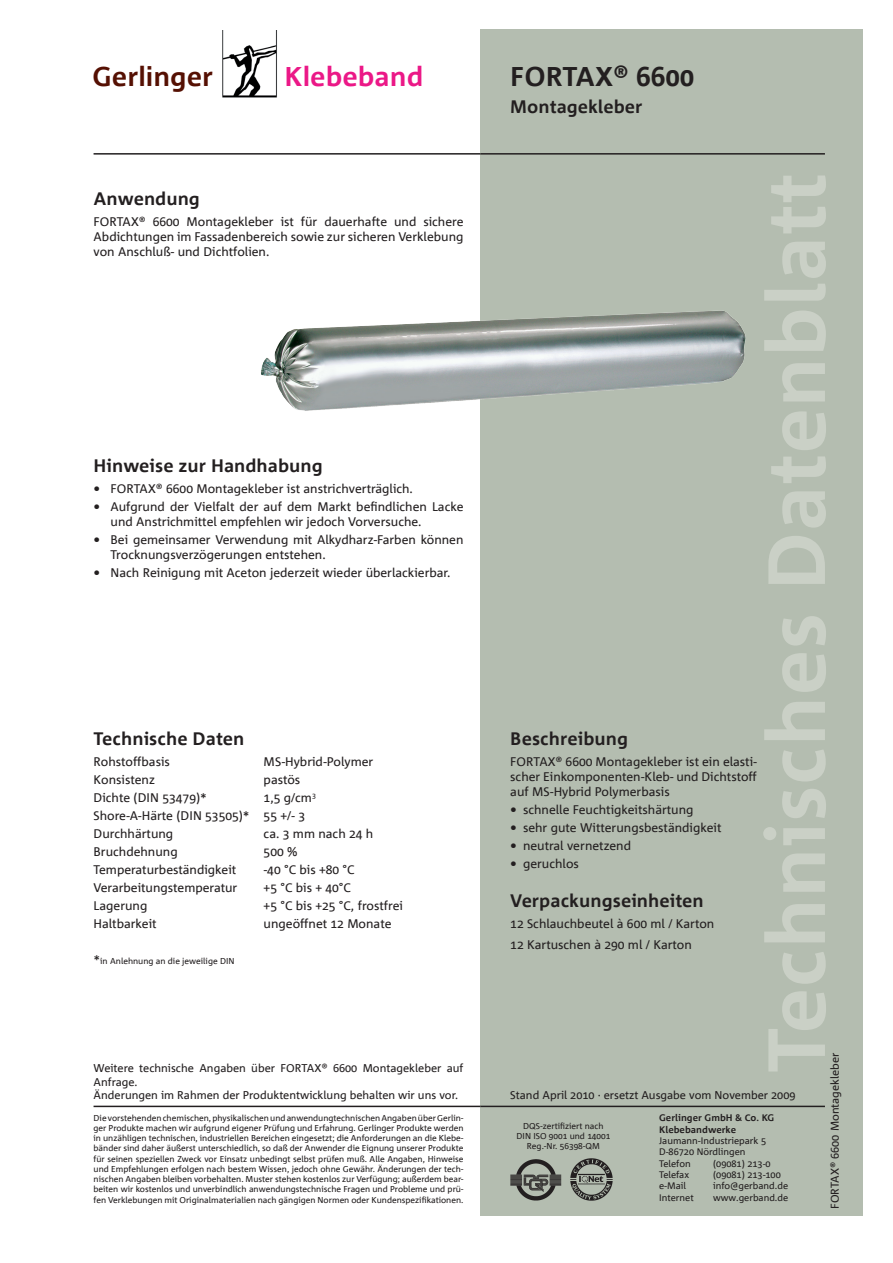
<style>
.page{position:relative;width:893px;height:1263px;background:#fff}
.page>*{position:absolute;margin:0;border:0;box-sizing:border-box;transform-origin:0 0}
.t1{font:700 81px "Corpid Office";color:#cad0c6}
.t2{font:700 27px "Corpid Office";color:#231f20}
.t3{font:700 27px "Corpid Office";color:#551003}
.t4{font:700 27px "Corpid Office";color:#eb1887}
.t5{font:700 18px "Corpid Office";color:#231f20}
.t6{font:12.45px/18px "Corpid Office";color:#231f20}
.t7{font:11.25px/13.5px "Corpid Office";color:#231f20}
.t8{font:9.45px/11.4px "Corpid Office";color:#231f20}
.t9{font:700 9.45px/11.4px "Corpid Office";color:#231f20}
.t10{font:8.55px/10.2px "Corpid Office";color:#231f20;text-align:justify}
.s1{font-family:"Frutiger LT"}
.s2{font-size:12.45px}
</style>
<div class="page">
<div style="left:480px;top:30px;width:383px;height:1186px;background:#b4bdb0"></div>
<hr style="left:94px;top:153px;width:386px;height:2px;background:#231f20">
<hr style="left:94px;top:1106px;width:386px;height:1px;background:#231f20">
<hr style="left:480px;top:1106px;width:345px;height:1px;background:#231f20">
<hr style="left:480px;top:153px;width:345px;height:2px;background:#231f20">
<img style="left:222px;top:30px;width:55px;height:68px">
<img style="left:510px;top:1160px;width:51px;height:41px">
<img style="left:570px;top:1158px;width:43px;height:43px">
<img style="left:261px;top:311px;width:484px;height:100px">
<h2 class="t3" style="left:92px;top:62px;width:122px">Ger<span class="s1">li</span>nger</h2>
<h2 class="t4" style="left:285px;top:62px;width:140px">K<span class="s1">l</span>ebeband</h2>
<h2 class="t2" style="left:510px;top:62px;width:186px">FORTAX® 6600</h2>
<h3 class="t5" style="left:510px;top:97px;width:134px">Montagekleber</h3>
<h1 class="t1" style="left:753px;top:1073px;width:901px;rotate:-90deg">Technisches Datenblatt</h1>
<h3 class="t5" style="left:94px;top:189px;width:108px">Anwendung</h3>
<p class="t6" style="left:94px;top:214px;width:371px;line-height:15px;text-align:justify">FORTAX® 6600 Montagekleber ist für dauerhafte und sichere Abdichtungen im Fassadenbereich sowie zur sicheren Verklebung von Anschluß- und Dichtfolien.</p>
<h3 class="t5" style="left:94px;top:456px;width:231px">Hinweise zur Handhabung</h3>
<p class="t6" style="left:94px;top:480px;width:321px">• FORTAX® 6600 Montagekleber ist anstrichverträglich.</p>
<p class="t6" style="left:111px;top:499px;width:354px;line-height:15px;text-indent:-17px">• Aufgrund der Vielfalt der auf dem Markt befindlichen Lacke und Anstrichmittel empfehlen wir jedoch Vorversuche.</p>
<p class="t6" style="left:111px;top:532px;width:354px;line-height:15px;text-indent:-17px">• Bei gemeinsamer Verwendung mit Alkydharz-Farben können<br>Trocknungsverzögerungen entstehen.</p>
<p class="t6" style="left:94px;top:564px;width:359px">• Nach Reinigung mit Aceton jederzeit wieder überlackierbar.</p>
<h3 class="t5" style="left:94px;top:729px;width:152px">Technische Daten</h3>
<p class="t6" style="left:94px;top:753px;width:158px">Rohstoffbasis<br>Konsistenz<br>Dichte (DIN 53479)*<br>Shore-A-Härte (DIN 53505)*<br>Durchhärtung<br>Bruchdehnung<br>Temperaturbeständigkeit<br>Verarbeitungstemperatur<br>Lagerung<br>Haltbarkeit</p>
<p class="t10" style="left:94px;top:956px;width:143px"><span class="s2">*</span>in Anlehnung an die jeweilige DIN</p>
<h3 class="t5" style="left:510px;top:729px;width:119px">Beschreibung</h3>
<p class="t6" style="left:510px;top:755px;width:248px;line-height:15px;text-align:justify">FORTAX® 6600 Montagekleber ist ein elasti&shy;scher Einkomponenten-Kleb- und Dichtstoff auf MS-Hybrid Polymerbasis</p>
<p class="t6" style="left:510px;top:801px;width:185px">• schnelle Feuchtigkeitshärtung</p>
<p class="t6" style="left:510px;top:819px;width:213px">• sehr gute Witterungsbeständigkeit</p>
<p class="t6" style="left:510px;top:837px;width:122px">• neutral vernetzend</p>
<p class="t6" style="left:510px;top:855px;width:70px">• geruchlos</p>
<p class="t6" style="left:264px;top:753px;width:141px">MS-Hybrid-Polymer pastös<br>1,5 g/cm<sup>3<br></sup>55 +/- 3<br>ca. 3 mm nach 24 h<br>500 %<br>-40 °C bis +80 °C<br>+5 °C bis + 40°C<br>+5 °C bis +25 °C, frostfrei ungeöffnet 12 Monate</p>
<h3 class="t5" style="left:510px;top:891px;width:195px">Verpackungseinheiten</h3>
<p class="t6" style="left:510px;top:913px;width:206px;line-height:21px">12 Schlauchbeutel à 600 ml / Karton<br>12 Kartuschen à 290 ml / Karton</p>
<p class="t7" style="left:829px;top:1209px;width:158px;rotate:-90deg">FORTAX® 6600 Montagekleber</p>
<p class="t7" style="left:94px;top:1062px;width:371px">Weitere technische Angaben über FORTAX® 6600 Montagekleber auf<br>Anfrage.<br>Änderungen im Rahmen der Produktentwicklung behalten wir uns vor.</p>
<p class="t7" style="left:510px;top:1089px;width:287px">Stand April 2010 · ersetzt Ausgabe vom November 2009</p>
<p class="t10" style="left:94px;top:1113px;width:371px">Die vorstehenden chemischen, physikalischen und anwendungtechnischen Angaben über Gerlin&shy;ger Produkte machen wir aufgrund eigener Prüfung und Erfahrung. Gerlinger Produkte werden in unzähligen technischen, industriellen Bereichen eingesetzt; die Anforderungen an die Klebe&shy;bänder sind daher äußerst unterschiedlich, so daß der Anwender die Eignung unserer Produkte für seinen speziellen Zweck vor Einsatz unbedingt selbst prüfen muß. Alle Angaben, Hinweise und Empfehlungen erfolgen nach bestem Wissen, jedoch ohne Gewähr. Änderungen der tech&shy;nischen Angaben bleiben vorbehalten. Muster stehen kostenlos zur Verfügung; außerdem bear&shy;beiten wir kostenlos und unverbindlich anwendungstechnische Fragen und Probleme und prü&shy;fen Verklebungen mit Originalmaterialien nach gängigen Normen oder Kundenspezifikationen.</p>
<p class="t9" style="left:659px;top:1112px;width:117px">Gerlinger GmbH &amp; Co. KG<br>Klebebandwerke</p>
<p class="t10" style="left:516px;top:1121px;width:96px;text-align:center">DQS-zertifiziert nach<br>DIN ISO 9001 und 14001<br>Reg.-Nr. 56398-QM</p>
<p class="t8" style="left:659px;top:1135px;width:109px">Jaumann-Industriepark 5<br>D-86720 Nördlingen<br>Telefon</p>
<p class="t8" style="left:713px;top:1158px;width:59px">(09081) 213-0</p>
<p class="t8" style="left:659px;top:1169px;width:32px">Telefax</p>
<p class="t8" style="left:713px;top:1169px;width:69px">(09081) 213-100</p>
<p class="t8" style="left:659px;top:1180px;width:28px">e-Mail</p>
<p class="t8" style="left:713px;top:1180px;width:77px">info@gerband.de</p>
<p class="t8" style="left:659px;top:1192px;width:36px">Internet</p>
<p class="t8" style="left:713px;top:1192px;width:77px">www.gerband.de</p>
</div>
